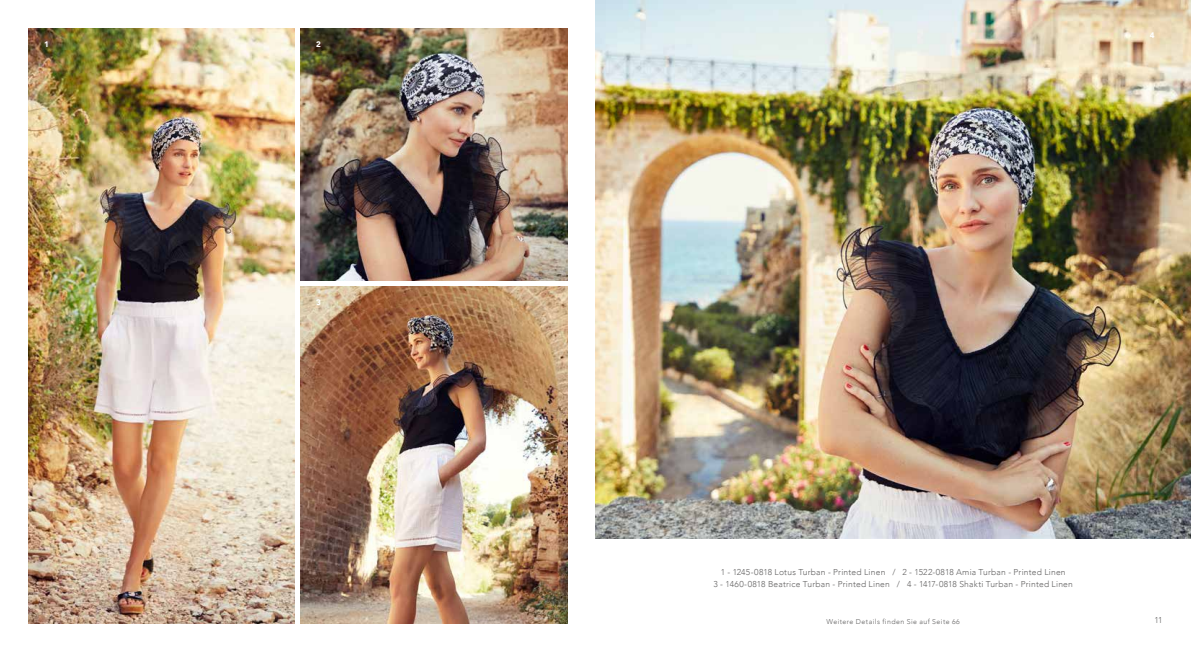
<style>
.page{position:relative;width:1191px;height:652px;background:#fff}
.page>*{position:absolute;margin:0;border:0;box-sizing:border-box;transform-origin:0 0}
.t1{font:300 8.5px/12px "Avenir";letter-spacing:.025em;color:#646363;text-align:center}
.t2{font:900 8px "Avenir";color:#fff}
.t3{font:300 7px "Avenir";letter-spacing:.065em;color:#646363}
</style>
<div class="page">
<img style="left:595px;top:0;width:596px;height:539px">
<img style="left:300px;top:28px;width:267px;height:253px">
<img style="left:300px;top:286px;width:267px;height:338px">
<img style="left:28px;top:28px;width:267px;height:596px">
<p class="t2" style="left:44px;top:40px;width:6px">1</p>
<p class="t2" style="left:316px;top:40px;width:6px">2</p>
<p class="t2" style="left:316px;top:298px;width:6px">3</p>
<p class="t2" style="left:1150px;top:30px;width:6px">4</p>
<p class="t1" style="left:713px;top:567px;width:361px">1 - 1245-0818 Lotus Turban - Printed Linen / 2 - 1522-0818 Amia Turban - Printed Linen<br>3 - 1460-0818 Beatrice Turban - Printed Linen / 4 - 1417-0818 Shakti Turban - Printed Linen</p>
<p class="t3" style="left:826px;top:617px;width:135px">Weitere Details finden Sie auf Seite 66</p>
<p class="t1" style="left:1154px;top:614px;width:10px">11</p>
</div>
